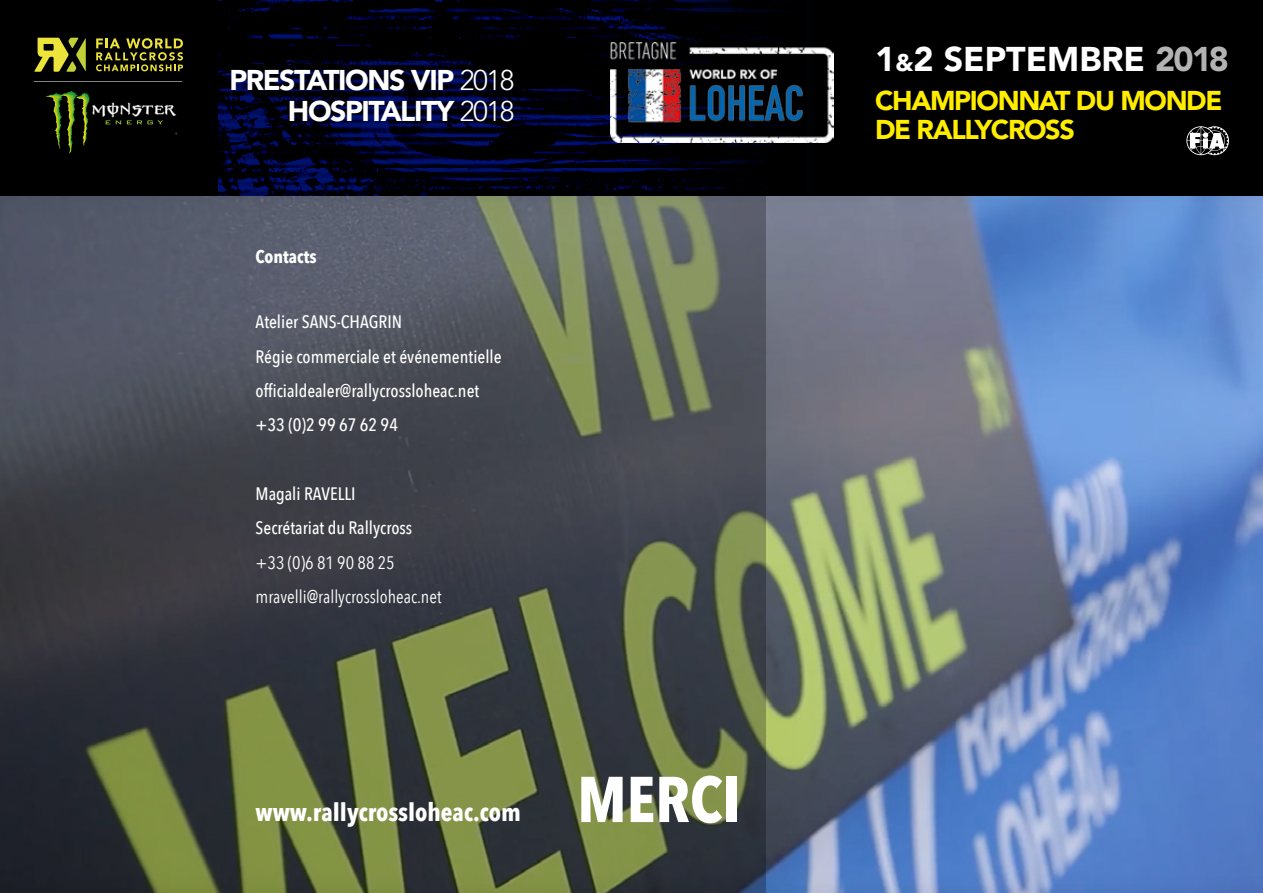
<style>
.page{position:relative;width:1263px;height:893px;background:#fff}
.page>*{position:absolute;margin:0;border:0;box-sizing:border-box;transform-origin:0 0}
.t1{font:700 63.9px "Avenir Next Condensed";color:#fff}
.t2{font:900 34.05px "Avenir LT Std";color:#fff}
.t3{font:900 28.35px/30.3px "Avenir LT Std";letter-spacing:-.05em;color:#fff;text-align:right}
.t4{font:900 27px/29.8px "Avenir LT Std";letter-spacing:-.05em;color:#ffed00}
.t5{font:700 24.9px "Avenir Next Condensed";color:#fff}
.t6{font:500 18px/34.3px "Avenir Next Condensed";color:#fff}
.t7{font:18px/34.3px "Avenir Next Condensed";color:#fff}
.t8{font:700 18px "Avenir Next Condensed";color:#fff}
.s1{font-weight:300}
.s2{font-size:23.85px}
.s3{color:#b3b3b3}
</style>
<div class="page">
<img style="left:765px;top:196px;width:498px;height:697px">
<svg style="left:0;top:196px;width:765px;height:697px;background:#4d534c"></svg>
<div style="left:0;top:0;width:1263px;height:196px;background:#000"></div>
<img style="left:218px;top:0;width:588px;height:196px">
<svg style="left:96px;top:38px;width:87px;height:33px"></svg>
<hr style="left:34px;top:81px;width:148px;height:1px;background:#818286">
<svg style="left:34px;top:38px;width:52px;height:34px"></svg>
<svg style="left:92px;top:102px;width:84px;height:22px"></svg>
<img style="left:46px;top:91px;width:25px;height:58px">
<svg style="left:1186px;top:126px;width:43px;height:29px"></svg>
<img style="left:610px;top:43px;width:224px;height:99px">
<h3 class="t3" style="left:229px;top:65px;width:287px">PRESTATIONS VIP <span class="s1">2018<br></span>HOSPITALITY <span class="s1">2018</span></h3>
<p class="t8" style="left:256px;top:246px;width:63px">Contacts</p>
<p class="t6" style="left:256px;top:305px;width:248px">Atelier SANS-CHAGRIN<br>Régie commerciale et événementielle officialdealer@rallycrossloheac.net +33 (0)2 99 67 62 94</p>
<p class="t6" style="left:256px;top:476px;width:158px">Magali RAVELLI<br>Secrétariat du Rallycross</p>
<p class="t7" style="left:256px;top:544px;width:187px">+33 (0)6 81 90 88 25 mravelli@rallycrossloheac.net</p>
<h3 class="t5" style="left:256px;top:797px;width:267px">www.rallycrossloheac.com</h3>
<h1 class="t1" style="left:577px;top:760px;width:165px">MERCI</h1>
<h2 class="t2" style="left:875px;top:39px;width:355px">1<span class="s2">&amp;</span>2 SEPTEMBRE <span class="s3">2018</span></h2>
<h3 class="t4" style="left:875px;top:85px;width:349px">CHAMPIONNAT DU MONDE<br>DE RALLYCROSS</h3>
</div>
